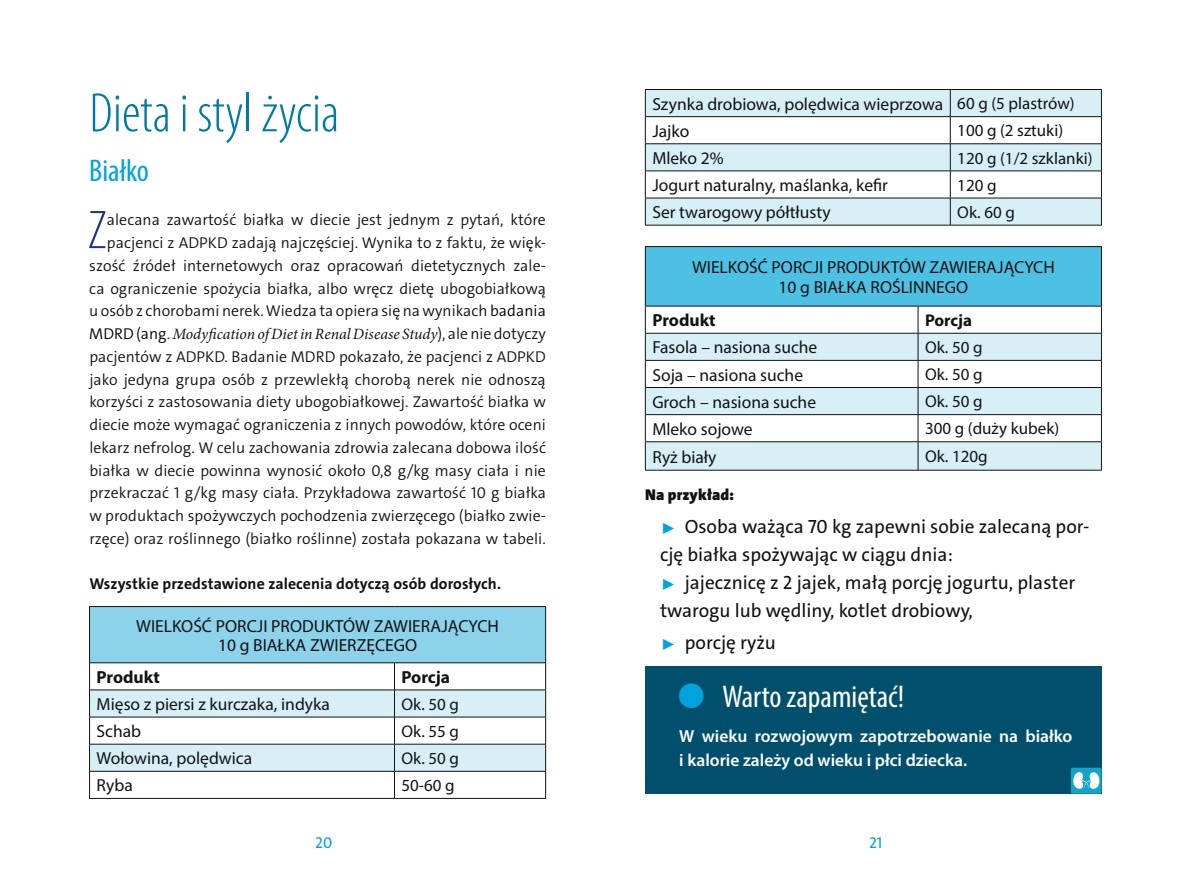
<style>
.page{position:relative;width:1191px;height:893px;background:#fff}
.page>*{position:absolute;margin:0;border:0;box-sizing:border-box;transform-origin:0 0}
.t1{font:300 condensed 56px "Myriad Pro";color:#007aa3}
.t2{font:300 condensed 54.95px "Myriad Pro";color:#203577}
.t3{font:condensed 31.5px "Myriad Pro";color:#fff}
.t4{font:condensed 31.5px "Myriad Pro";color:#00a3db}
.t5{font:19.25px/28px "The Sans C4 s";color:#121212}
.t6{font:17.5px/19.2px "Myriad Pro";color:#121212;text-align:center}
.t7{font:600 17.5px/24.5px "Myriad Pro";color:#fff}
.t8{font:700 17.5px "Myriad Pro";color:#121212}
.t9{font:16.97px "Myriad Pro";color:#121212}
.t10{font:700 16.97px "Myriad Pro";color:#121212}
.t11{font:300 15.75px/22.8px "The Sans C4 s";letter-spacing:.005em;color:#121212;text-align:right}
.t12{font:italic 15.75px "Minion Pro";color:#121212}
.t13{font:700 15.75px "The Sans C4 s";letter-spacing:.005em;color:#121212}
.t14{font:900 15.75px "The Sans C4 s";letter-spacing:.005em;color:#121212}
.t15{font:15.75px "The Sans C4 s";color:#00a3db}
.s1{color:#000}
.s2{font-family:"The Sans C4 s";font-weight:300;font-style:normal;color:#000}
.s3{font-family:"The Sans C4 s";font-weight:300;font-style:normal}
.s4{font-size:16.97px}
.s5{font-size:15.75px;color:#00a3db}
.s6{font-family:"The Sans C4 s";font-weight:700;font-stretch:normal;font-size:24.5px;color:#00a3db}
</style>
<div class="page">
<div style="left:90px;top:607px;width:455px;height:56px;background:#8cd2ea"></div>
<hr style="left:89px;top:606px;width:305px;height:1px;background:#121212">
<hr style="left:89px;top:607px;width:1px;height:56px;background:#121212">
<hr style="left:394px;top:606px;width:152px;height:1px;background:#121212">
<hr style="left:545px;top:607px;width:1px;height:56px;background:#121212">
<hr style="left:89px;top:662px;width:305px;height:1px;background:#121212">
<hr style="left:394px;top:662px;width:152px;height:1px;background:#121212">
<svg style="left:89px;top:663px;width:457px;height:135px"></svg>
<hr style="left:89px;top:771px;width:305px;height:1px;background:#121212">
<hr style="left:394px;top:771px;width:152px;height:1px;background:#121212">
<hr style="left:89px;top:798px;width:305px;height:1px;background:#121212">
<hr style="left:394px;top:798px;width:152px;height:1px;background:#121212">
<svg style="left:646px;top:90px;width:455px;height:135px;fill:#d7f0f7"></svg>
<hr style="left:645px;top:89px;width:305px;height:1px;background:#121212">
<hr style="left:950px;top:89px;width:151px;height:1px;background:#121212">
<hr style="left:645px;top:116px;width:305px;height:1px;background:#121212">
<hr style="left:950px;top:116px;width:151px;height:1px;background:#121212">
<hr style="left:645px;top:143px;width:305px;height:1px;background:#121212">
<hr style="left:950px;top:143px;width:151px;height:1px;background:#121212">
<hr style="left:645px;top:171px;width:305px;height:1px;background:#121212">
<hr style="left:950px;top:171px;width:151px;height:1px;background:#121212">
<svg style="left:645px;top:90px;width:1px;height:135px"></svg>
<hr style="left:645px;top:198px;width:305px;height:1px;background:#121212">
<hr style="left:950px;top:198px;width:151px;height:1px;background:#121212">
<svg style="left:950px;top:90px;width:1px;height:135px"></svg>
<svg style="left:1101px;top:90px;width:1px;height:135px"></svg>
<hr style="left:645px;top:225px;width:305px;height:1px;background:#121212">
<hr style="left:950px;top:225px;width:151px;height:1px;background:#121212">
<div style="left:645px;top:247px;width:456px;height:59px;background:#4cc1e4"></div>
<svg style="left:646px;top:334px;width:455px;height:136px;fill:#d7f0f7"></svg>
<hr style="left:645px;top:333px;width:273px;height:1px;background:#121212">
<hr style="left:918px;top:333px;width:183px;height:1px;background:#121212">
<hr style="left:645px;top:360px;width:273px;height:1px;background:#121212">
<hr style="left:918px;top:360px;width:183px;height:1px;background:#121212">
<hr style="left:645px;top:387px;width:273px;height:1px;background:#121212">
<hr style="left:918px;top:387px;width:183px;height:1px;background:#121212">
<hr style="left:645px;top:414px;width:273px;height:1px;background:#121212">
<hr style="left:918px;top:414px;width:183px;height:1px;background:#121212">
<svg style="left:645px;top:307px;width:1px;height:163px"></svg>
<hr style="left:645px;top:441px;width:273px;height:1px;background:#121212">
<hr style="left:918px;top:441px;width:183px;height:1px;background:#121212">
<svg style="left:917px;top:307px;width:1px;height:163px"></svg>
<svg style="left:1101px;top:306px;width:1px;height:164px"></svg>
<hr style="left:645px;top:470px;width:273px;height:1px;background:#121212">
<hr style="left:918px;top:470px;width:183px;height:1px;background:#121212">
<hr style="left:645px;top:247px;width:1px;height:59px;background:#121212">
<hr style="left:645px;top:246px;width:273px;height:1px;background:#121212">
<hr style="left:918px;top:246px;width:183px;height:1px;background:#121212">
<hr style="left:1101px;top:247px;width:1px;height:59px;background:#121212">
<hr style="left:645px;top:306px;width:273px;height:1px;background:#121212">
<hr style="left:918px;top:306px;width:183px;height:1px;background:#121212">
<div style="left:645px;top:666px;width:456px;height:128px;background:#00506d"></div>
<div style="left:1071px;top:768px;width:30px;height:26px;background:#13a2ca;border-radius:2px"></div>
<svg style="left:1073px;top:772px;width:26px;height:17px"></svg>
<h1 class="t1" style="left:89px;top:83px;width:251px">Dieta i styl życia</h1>
<h3 class="t4" style="left:89px;top:152px;width:61px">Białko</h3>
<h2 class="t2" style="left:88px;top:201px;width:20px">Z</h2>
<p class="t11" style="left:89px;top:209px;width:458px">alecana zawartość białka w diecie jest jednym z pytań, które pacjenci z ADPKD zadają najczęściej. Wynika to z faktu, że więk&shy;szość źródeł internetowych oraz opracowań dietetycznych zale&shy;ca ograniczenie spożycia białka, albo wręcz dietę ubogobiałkową u osób z chorobami nerek. Wiedza ta opiera się na wynikach <span class="s1">badania</span></p>
<p class="t12" style="left:89px;top:323px;width:458px"><span class="s2">MDRD (ang</span><span class="s3">.</span> Modyfication of Diet in Renal Disease Study<span class="s3">), ale nie dotyczy</span></p>
<p class="t11" style="left:89px;top:345px;width:458px;text-align:justify">pacjentów z ADPKD. Badanie MDRD pokazało, że pacjenci z ADPKD jako jedyna grupa osób z przewlekłą chorobą nerek nie odnoszą korzyści z zastosowania diety ubogobiałkowej. Zawartość białka w diecie może wymagać ograniczenia z innych powodów, które oceni lekarz nefrolog. W celu zachowania zdrowia zalecana dobowa ilość białka w diecie powinna wynosić około 0,8 g/kg masy ciała i nie przekraczać 1 g/kg masy ciała. Przykładowa zawartość 10 g białka w produktach spożywczych pochodzenia zwierzęcego (białko zwie&shy;rzęce) oraz roślinnego (białko roślinne) została pokazana w tabeli.</p>
<p class="t13" style="left:89px;top:574px;width:413px">Wszystkie przedstawione zalecenia dotyczą osób dorosłych.</p>
<p class="t6" style="left:136px;top:616px;width:364px">WIELKOŚĆ PORCJI PRODUKTÓW ZAWIERAJĄCYCH<br>10 g BIAŁKA ZWIERZĘCEGO</p>
<p class="t8" style="left:97px;top:666px;width:65px">Produkt</p>
<p class="t8" style="left:401px;top:666px;width:50px">Porcja</p>
<p class="t6" style="left:97px;top:694px;width:235px">Mięso z piersi z kurczaka, indyka</p>
<p class="t9" style="left:401px;top:693px;width:59px">Ok. 50 g</p>
<p class="t6" style="left:97px;top:721px;width:46px">Schab</p>
<p class="t9" style="left:401px;top:721px;width:59px">Ok. 55 g</p>
<p class="t6" style="left:97px;top:748px;width:157px">Wołowina, polędwica</p>
<p class="t9" style="left:401px;top:748px;width:59px">Ok. 50 g</p>
<p class="t6" style="left:97px;top:776px;width:38px">Ryba</p>
<p class="t9" style="left:401px;top:775px;width:55px">50-60 g</p>
<p class="t6" style="left:652px;top:90px;width:424px;line-height:27.1px;text-align:left">Szynka drobiowa, polędwica wieprzowa <span class="s4">60 g (5 plastrów)<br></span>Jajko</p>
<p class="t9" style="left:957px;top:120px;width:107px">100 g (2 sztuki)</p>
<p class="t6" style="left:652px;top:148px;width:73px">Mleko 2%</p>
<p class="t9" style="left:957px;top:147px;width:137px">120 g (1/2 szklanki)</p>
<p class="t6" style="left:652px;top:175px;width:237px">Jogurt naturalny, maślanka, kefir</p>
<p class="t9" style="left:957px;top:174px;width:41px">120 g</p>
<p class="t6" style="left:652px;top:202px;width:180px">Ser twarogowy półtłusty</p>
<p class="t9" style="left:957px;top:202px;width:59px">Ok. 60 g</p>
<p class="t6" style="left:692px;top:258px;width:364px">WIELKOŚĆ PORCJI PRODUKTÓW ZAWIERAJĄCYCH<br>10 g BIAŁKA ROŚLINNEGO</p>
<p class="t8" style="left:652px;top:309px;width:65px">Produkt</p>
<p class="t10" style="left:925px;top:309px;width:49px">Porcja</p>
<p class="t6" style="left:652px;top:338px;width:166px">Fasola – nasiona suche</p>
<p class="t9" style="left:925px;top:337px;width:59px">Ok. 50 g</p>
<p class="t6" style="left:652px;top:365px;width:152px">Soja – nasiona suche</p>
<p class="t9" style="left:925px;top:364px;width:59px">Ok. 50 g</p>
<p class="t6" style="left:652px;top:392px;width:165px">Groch – nasiona suche</p>
<p class="t9" style="left:925px;top:391px;width:59px">Ok. 50 g</p>
<p class="t6" style="left:652px;top:419px;width:102px">Mleko sojowe</p>
<p class="t9" style="left:925px;top:418px;width:136px">300 g (duży kubek)</p>
<p class="t6" style="left:652px;top:447px;width:66px">Ryż biały</p>
<p class="t9" style="left:925px;top:445px;width:64px">Ok. 120g</p>
<p class="t14" style="left:645px;top:485px;width:91px">Na przykład:</p>
<p class="t5" style="left:660px;top:513px;width:431px"><span class="s5">▶</span> Osoba ważąca 70 kg zapewni sobie zalecaną por&shy;cję białka spożywając w ciągu dnia:<br><span class="s5">▶</span> jajecznicę z 2 jajek, małą porcję jogurtu, plaster twarogu lub wędliny, kotlet drobiowy,</p>
<p class="t5" style="left:660px;top:628px;width:117px"><span class="s5">▶</span> porcję ryżu</p>
<h3 class="t3" style="left:679px;top:678px;width:226px"><span class="s6">●</span> Warto zapamiętać!</h3>
<p class="t7" style="left:679px;top:723px;width:395px">W wieku rozwojowym zapotrzebowanie na białko i kalorie zależy od wieku i płci dziecka.</p>
<p class="t15" style="left:315px;top:832px;width:19px">20</p>
<p class="t15" style="left:869px;top:832px;width:15px">21</p>
</div>
